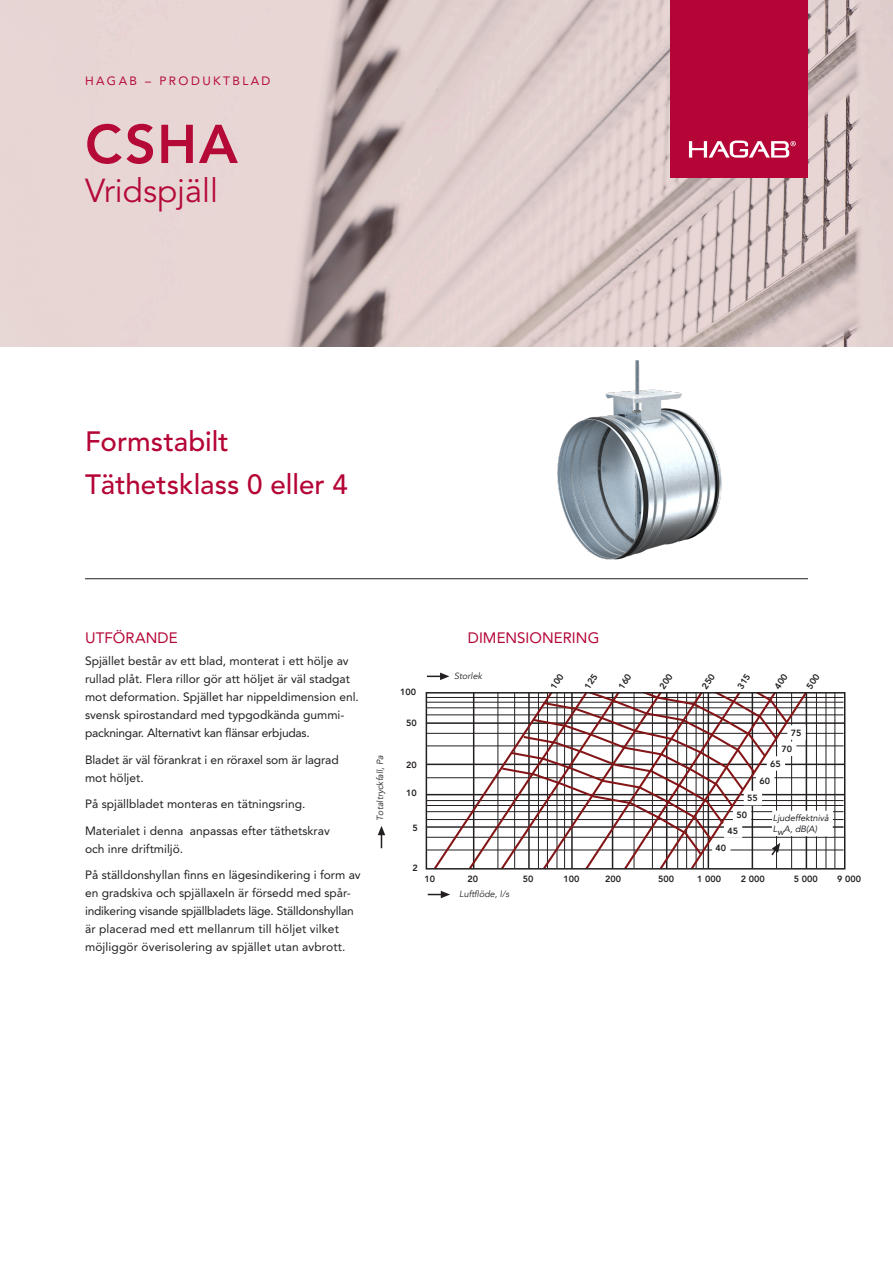
<style>
.page{position:relative;width:893px;height:1263px;background:#fff}
.page>*{position:absolute;margin:0;border:0;box-sizing:border-box;transform-origin:0 0}
.t1{font:800 54px "Avenir LT Std";color:#b50938}
.t2{font:33px "Avenir LT Std";color:#b50938}
.Datablad___Rubrik{font:500 27.75px "Avenir LT Std";color:#b50536}
.Datablad_-_mellanrubrik{font:15px "Avenir LT Std";letter-spacing:.005em;color:#b50536}
.Datablad_-_brödtext_avstånd_efter{font:12px/18px "Avenir LT Std";color:#231f20}
.t3{font:12px "Avenir LT Std";letter-spacing:.2em;color:#b50938}
.t4{font:800 9px/16.2px "Avenir";color:#231f20}
.t5{font:italic 9px "Avenir";color:#231f20}
.t6{font:italic 9px/10.8px "Avenir";color:#0f0c12}
</style>
<div class="page">
<svg style="left:0;top:0;width:893px;height:347px;background:#d9c9c7"></svg>
<div style="left:670px;top:0;width:138px;height:178px;background:#b50536"></div>
<svg style="left:689px;top:141px;width:107px;height:17px"></svg>
<hr style="left:85px;top:578px;width:723px;height:1px;background:#231f20">
<img style="left:497px;top:338px;width:285px;height:242px">
<svg style="left:378px;top:826px;width:7px;height:22px"></svg>
<svg style="left:428px;top:891px;width:22px;height:7px"></svg>
<svg style="left:427px;top:673px;width:22px;height:7px"></svg>
<hr style="left:427px;top:722px;width:418px;height:2px;background:#231f20">
<hr style="left:427px;top:794px;width:418px;height:1px;background:#231f20">
<hr style="left:427px;top:764px;width:418px;height:1px;background:#231f20">
<hr style="left:427px;top:837px;width:418px;height:1px;background:#231f20">
<hr style="left:426px;top:819px;width:417px;height:1px;background:#231f20">
<hr style="left:426px;top:811px;width:417px;height:1px;background:#231f20">
<hr style="left:426px;top:805px;width:417px;height:1px;background:#231f20">
<hr style="left:426px;top:702px;width:417px;height:1px;background:#231f20">
<hr style="left:426px;top:850px;width:417px;height:1px;background:#231f20">
<hr style="left:426px;top:800px;width:417px;height:1px;background:#231f20">
<hr style="left:426px;top:777px;width:417px;height:1px;background:#231f20">
<hr style="left:426px;top:746px;width:417px;height:1px;background:#231f20">
<hr style="left:426px;top:733px;width:417px;height:1px;background:#231f20">
<hr style="left:426px;top:697px;width:417px;height:1px;background:#231f20">
<hr style="left:426px;top:707px;width:417px;height:1px;background:#231f20">
<hr style="left:426px;top:826px;width:417px;height:2px;background:#231f20">
<hr style="left:835px;top:692px;width:1px;height:176px;background:#231f20">
<hr style="left:826px;top:692px;width:1px;height:176px;background:#231f20">
<hr style="left:816px;top:692px;width:1px;height:176px;background:#231f20">
<svg style="left:813px;top:811px;width:20px;height:25px"></svg>
<hr style="left:426px;top:715px;width:417px;height:1px;background:#231f20">
<svg style="left:429px;top:695px;width:384px;height:171px"></svg>
<svg style="left:500px;top:695px;width:290px;height:163px"></svg>
<div style="left:426px;top:692px;width:419px;height:177px;border:2px solid #231f20"></div>
<p class="t3" style="left:85px;top:74px;width:187px">HAGAB – PRODUKTBLAD</p>
<h1 class="t1" style="left:85px;top:112px;width:154px">CSHA</h1>
<h2 class="t2" style="left:85px;top:172px;width:135px">Vridspjäll</h2>
<p class="Datablad___Rubrik" style="left:85px;top:426px;width:145px">Formstabilt</p>
<p class="Datablad___Rubrik" style="left:85px;top:469px;width:265px">Täthetsklass 0 eller 4</p>
<p class="Datablad_-_mellanrubrik" style="left:85px;top:629px;width:94px">UTFÖRANDE</p>
<p class="Datablad_-_brödtext_avstånd_efter" style="left:85px;top:652px;width:275px">Spjället består av ett blad, monterat i ett hölje av rullad plåt. Flera rillor gör att höljet är väl stadgat mot deformation. Spjället har nippeldimension enl. svensk spirostandard med typgodkända gummi&shy;packningar. Alternativt kan flänsar erbjudas.</p>
<p class="Datablad_-_brödtext_avstånd_efter" style="left:85px;top:750px;width:255px">Bladet är väl förankrat i en röraxel som är lagrad mot höljet.</p>
<p class="Datablad_-_brödtext_avstånd_efter" style="left:85px;top:795px;width:222px">På spjällbladet monteras en tätningsring.</p>
<p class="Datablad_-_brödtext_avstånd_efter" style="left:85px;top:821px;width:246px">Materialet i denna anpassas efter täthetskrav och inre driftmiljö.</p>
<p class="Datablad_-_brödtext_avstånd_efter" style="left:85px;top:866px;width:277px">På ställdonshyllan finns en lägesindikering i form av en gradskiva och spjällaxeln är försedd med spår&shy;indikering visande spjällbladets läge. Ställdonshyllan är placerad med ett mellanrum till höljet vilket möjliggör överisolering av spjället utan avbrott.</p>
<p class="t5" style="left:375px;top:821px;width:67px;rotate:-90deg">Totaltryckfall, Pa</p>
<p class="Datablad_-_mellanrubrik" style="left:468px;top:629px;width:133px">DIMENSIONERING</p>
<p class="t4" style="left:400px;top:684px;width:17px">100</p>
<p class="t5" style="left:454px;top:670px;width:29px">Storlek</p>
<p class="t4" style="left:406px;top:715px;width:12px">50</p>
<p class="t4" style="left:406px;top:757px;width:12px">20</p>
<p class="t4" style="left:406px;top:785px;width:12px">10</p>
<p class="t4" style="left:412px;top:819px;width:7px">5</p>
<p class="t4" style="left:412px;top:860px;width:7px">2</p>
<p class="t4" style="left:781px;top:724px;width:21px;text-indent:9px">75<br>70</p>
<p class="t4" style="left:770px;top:755px;width:12px">65</p>
<p class="t4" style="left:759px;top:773px;width:12px">60</p>
<p class="t4" style="left:747px;top:790px;width:12px">55</p>
<p class="t4" style="left:727px;top:808px;width:21px;line-height:15.5px;text-indent:9px">50<br>45</p>
<p class="t4" style="left:716px;top:840px;width:12px">40</p>
<p class="t6" style="left:773px;top:813px;width:58px">Ljudeffektnivå<br>LwA, dB(A)</p>
<p class="t4" style="left:424px;top:870px;width:12px">10</p>
<p class="t4" style="left:741px;top:870px;width:25px">2 000</p>
<p class="t4" style="left:468px;top:870px;width:12px">20</p>
<p class="t4" style="left:523px;top:870px;width:12px">50</p>
<p class="t4" style="left:563px;top:870px;width:17px">100</p>
<p class="t4" style="left:605px;top:870px;width:17px">200</p>
<p class="t4" style="left:658px;top:870px;width:17px">500</p>
<p class="t4" style="left:697px;top:870px;width:25px">1 000</p>
<p class="t4" style="left:794px;top:870px;width:25px">5 000</p>
<p class="t5" style="left:459px;top:889px;width:52px">Luftflöde, l/s</p>
<p class="t4" style="left:837px;top:870px;width:25px">9 000</p>
</div>
